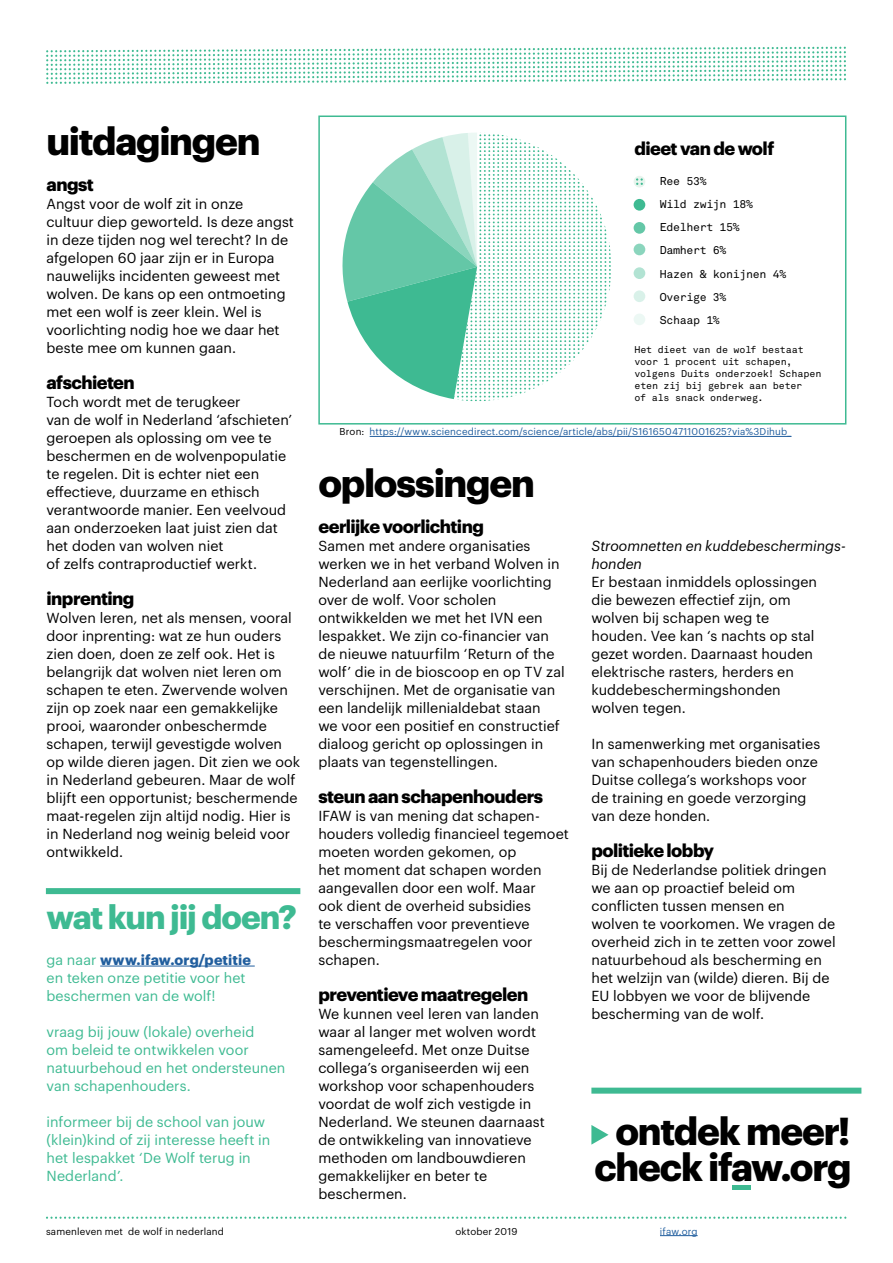
<style>
.page{position:relative;width:893px;height:1263px;background:#fff}
.page>*{position:absolute;margin:0;border:0;box-sizing:border-box;transform-origin:0 0}
.t1{font:700 38.1px/36px "Graphik";letter-spacing:-.035em;color:#000;text-align:center}
.t2{font:700 33px "Graphik";letter-spacing:-.035em;color:#3eba92}
.t3{font:700 18px "Graphik";letter-spacing:-.03em;color:#000}
.t4{font:14.25px/18px "Graphik";letter-spacing:.005em;color:#000}
.t5{font:14.25px/18px "Graphik";letter-spacing:.005em;color:#3eba92}
.t6{font:italic 14.25px/18px "Graphik";letter-spacing:.005em;color:#000}
.t7{font:11.25px/23.2px "Akkurat Mono";letter-spacing:-.03em;color:#000}
.t8{font:9.75px/12px "Akkurat Mono";letter-spacing:-.015em;color:#000}
.t9{font:9.75px "Graphik";letter-spacing:.02em;color:#215e9e}
.t10{font:9.75px "Graphik";letter-spacing:.02em;color:#000}
.s1{font-weight:700;color:#215e9e}
.s2{color:#000}
</style>
<div class="page">
<hr style="left:660px;top:1235px;width:38px;height:1px;background:#215e9e">
<svg style="left:47px;top:1216px;width:799px;height:3px"></svg>
<div style="left:318px;top:116px;width:528px;height:308px;border:2px solid #3eba92"></div>
<svg style="left:47px;top:46px;width:799px;height:38px"></svg>
<div style="left:591px;top:1088px;width:270px;height:6px;background:#3eba92"></div>
<svg style="left:342px;top:133px;width:269px;height:268px"></svg>
<div style="left:634px;top:199px;width:11px;height:12px;background:#3eba92;border-radius:50%"></div>
<div style="left:634px;top:244px;width:11px;height:11px;background:#8bd5bd;border-radius:50%"></div>
<div style="left:634px;top:222px;width:11px;height:12px;background:#64c7a7;border-radius:50%"></div>
<div style="left:634px;top:176px;width:11px;height:11px;background:#e7f4ed;border-radius:50%"></div>
<svg style="left:636px;top:178px;width:7px;height:7px"></svg>
<div style="left:634px;top:290px;width:11px;height:12px;background:#d9f1e9;border-radius:50%"></div>
<div style="left:634px;top:313px;width:11px;height:12px;background:#ecf8f4;border-radius:50%"></div>
<div style="left:634px;top:267px;width:11px;height:12px;background:#b2e3d3;border-radius:50%"></div>
<svg style="left:591px;top:1125px;width:18px;height:20px"></svg>
<hr style="left:100px;top:966px;width:155px;height:1px;background:#215e9e">
<div style="left:46px;top:888px;width:254px;height:6px;background:#3eba92"></div>
<div style="left:733px;top:1185px;width:18px;height:5px;background:#3eba92"></div>
<hr style="left:370px;top:436px;width:421px;height:1px;background:#215e9e">
<h1 class="t1" style="left:46px;top:119px;width:216px">uitdagingen</h1>
<p class="t3" style="left:46px;top:170px;width:49px">angst</p>
<p class="t4" style="left:46px;top:193px;width:249px">Angst voor de wolf zit in onze cultuur diep geworteld. Is deze angst in deze tijden nog wel terecht? In de afgelopen 60 jaar zijn er in Europa nauwelijks incidenten geweest met wolven. De kans op een ontmoeting met een wolf is zeer klein. Wel is voorlichting nodig hoe we daar het beste mee om kunnen gaan.</p>
<p class="t3" style="left:46px;top:368px;width:90px">afschieten</p>
<p class="t4" style="left:46px;top:391px;width:247px">Toch wordt met de terugkeer<br>van de wolf in Nederland ‘afschieten’ geroepen als oplossing om vee te beschermen en de wolvenpopulatie te regelen. Dit is echter niet een effectieve, duurzame en ethisch verantwoorde manier. Een veelvoud aan onderzoeken laat juist zien dat het doden van wolven niet<br>of zelfs contraproductief werkt.</p>
<p class="t3" style="left:46px;top:584px;width:89px">inprenting</p>
<p class="t4" style="left:46px;top:607px;width:255px">Wolven leren, net als mensen, vooral door inprenting: wat ze hun ouders zien doen, doen ze zelf ook. Het is belangrijk dat wolven niet leren om schapen te eten. Zwervende wolven zijn op zoek naar een gemakkelijke prooi, waaronder onbeschermde schapen, terwijl gevestigde wolven op wilde dieren jagen. Dit zien we ook in Nederland gebeuren. Maar de wolf blijft een opportunist; beschermende maat-regelen zijn altijd nodig. Hier is in Nederland nog weinig beleid voor ontwikkeld.</p>
<h2 class="t2" style="left:46px;top:891px;width:252px">wat kun jij doen?</h2>
<p class="t5" style="left:46px;top:949px;width:206px">ga naar <span class="s1">www.ifaw.org/petitie </span>en teken onze petitie voor het beschermen van de wolf!</p>
<p class="t5" style="left:47px;top:1021px;width:240px">vraag bij jouw (lokale) overheid<br>om beleid te ontwikkelen voor natuurbehoud en het ondersteunen van schapenhouders.</p>
<p class="t5" style="left:47px;top:1111px;width:225px">informeer bij de school van jouw (klein)kind of zij interesse heeft in het lespakket ‘De Wolf terug in<br>Nederland’.</p>
<p class="t3" style="left:634px;top:134px;width:141px">dieet van de wolf</p>
<p class="t7" style="left:660px;top:169px;width:128px">Ree 53%<br>Wild zwijn 18%<br>Edelhert 15%<br>Damhert 6%<br>Hazen &amp; konijnen 4%<br>Overige 3%<br>Schaap 1%</p>
<p class="t8" style="left:634px;top:343px;width:189px">Het dieet van de wolf bestaat voor 1 procent uit schapen, volgens Duits onderzoek! Schapen eten zij bij gebrek aan beter<br>of als snack onderweg.</p>
<p class="t9" style="left:340px;top:425px;width:453px"><span class="s2">Bron:</span> https://www.sciencedirect.com/science/article/abs/pii/S1616504711001625?via%3Dihub_</p>
<h1 class="t1" style="left:318px;top:461px;width:218px">oplossingen</h1>
<p class="t3" style="left:318px;top:512px;width:167px">eerlijke voorlichting</p>
<p class="t4" style="left:318px;top:535px;width:248px">Samen met andere organisaties werken we in het verband Wolven in Nederland aan eerlijke voorlichting over de wolf. Voor scholen ontwikkelden we met het IVN een lespakket. We zijn co-financier van de nieuwe natuurfilm ‘Return of the wolf’ die in de bioscoop en op TV zal verschijnen. Met de organisatie van een landelijk millenialdebat staan<br>we voor een positief en constructief dialoog gericht op oplossingen in plaats van tegenstellingen.</p>
<p class="t3" style="left:318px;top:782px;width:226px">steun aan schapenhouders</p>
<p class="t4" style="left:318px;top:805px;width:252px">IFAW is van mening dat schapen&shy;houders volledig financieel tegemoet moeten worden gekomen, op<br>het moment dat schapen worden aangevallen door een wolf. Maar<br>ook dient de overheid subsidies<br>te verschaffen voor preventieve beschermingsmaatregelen voor schapen.</p>
<p class="t3" style="left:318px;top:980px;width:211px">preventieve maatregelen</p>
<p class="t4" style="left:318px;top:1003px;width:228px">We kunnen veel leren van landen waar al langer met wolven wordt samengeleefd. Met onze Duitse collega’s organiseerden wij een workshop voor schapenhouders voordat de wolf zich vestigde in<br>Nederland. We steunen daarnaast de ontwikkeling van innovatieve methoden om landbouwdieren gemakkelijker en beter te beschermen.</p>
<p class="t6" style="left:591px;top:535px;width:256px">Stroomnetten en kuddebeschermings&shy;honden</p>
<p class="t4" style="left:591px;top:571px;width:227px">Er bestaan inmiddels oplossingen die bewezen effectief zijn, om wolven bij schapen weg te houden. Vee kan ‘s nachts op stal gezet worden. Daarnaast houden elektrische rasters, herders en kuddebeschermingshonden wolven tegen.</p>
<p class="t4" style="left:591px;top:733px;width:230px">In samenwerking met organisaties van schapenhouders bieden onze<br>Duitse collega’s workshops voor de training en goede verzorging van deze honden.</p>
<p class="t3" style="left:591px;top:836px;width:124px">politieke lobby</p>
<p class="t4" style="left:591px;top:859px;width:246px">Bij de Nederlandse politiek dringen we aan op proactief beleid om conflicten tussen mensen en wolven te voorkomen. We vragen de overheid zich in te zetten voor zowel natuurbehoud als bescherming en het welzijn van (wilde) dieren. Bij de<br>EU lobbyen we voor de blijvende bescherming van de wolf.</p>
<h1 class="t1" style="left:594px;top:1109px;width:259px">ontdek meer! check ifaw.org</h1>
<p class="t10" style="left:46px;top:1224px;width:180px">samenleven met de wolf in nederland</p>
<p class="t10" style="left:455px;top:1224px;width:63px">oktober 2019</p>
<p class="t9" style="left:660px;top:1224px;width:39px">ifaw.org</p>
</div>
